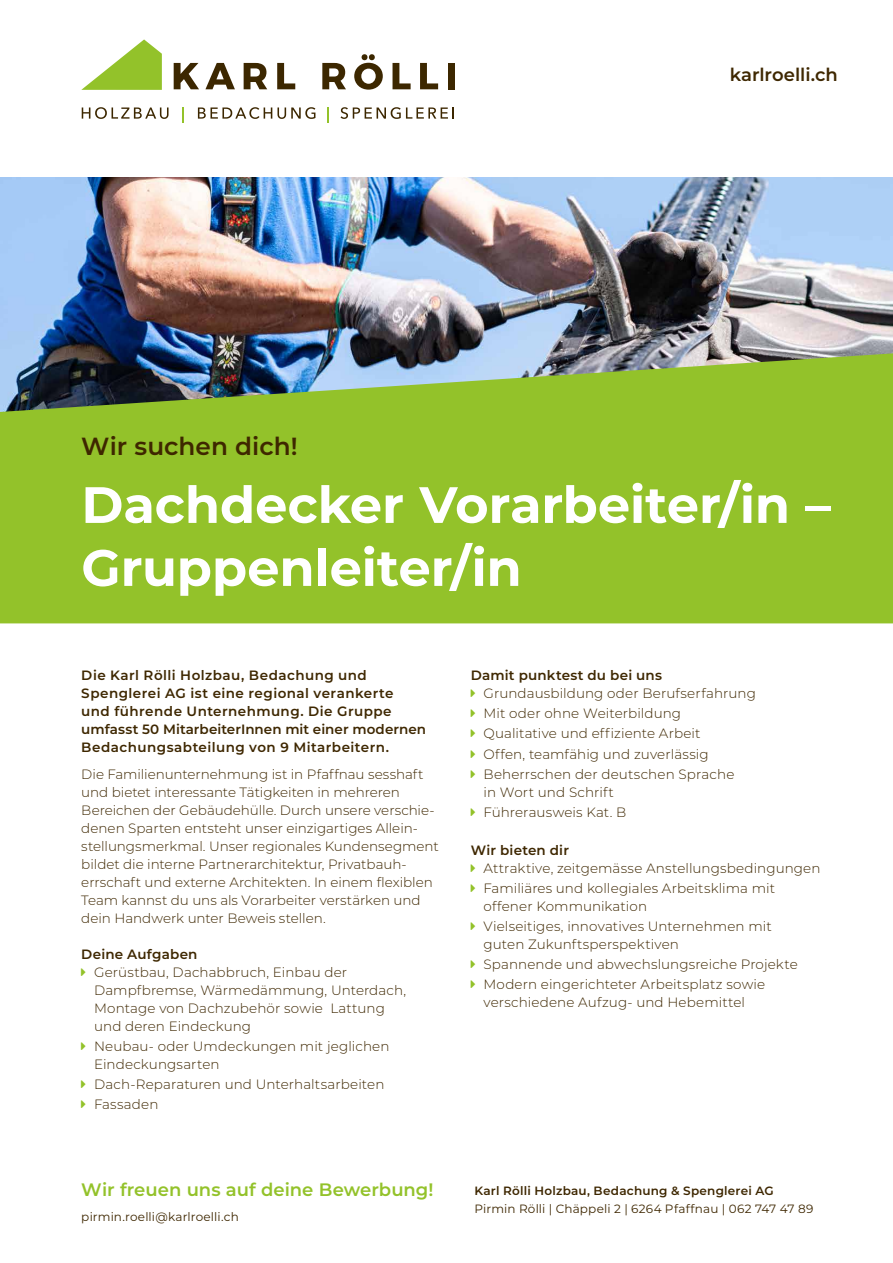
<style>
.page{position:relative;width:893px;height:1263px;background:#fff}
.page>*{position:absolute;margin:0;border:0;box-sizing:border-box;transform-origin:0 0}
.t1{font:700 51px/63px "Montserrat";color:#fff}
.t2{font:600 24.75px "Montserrat";color:#3e2700}
.t3{font:600 18px "Montserrat";color:#93c22a}
.t4{font:600 18px "Montserrat";letter-spacing:-.005em;color:#3e2700}
.t5{font:300 13.5px/18px "Montserrat";letter-spacing:.005em;color:#3e2700}
.t6{font:600 13.5px/18px "Montserrat";letter-spacing:.03em;color:#3e2700}
.t7{font:12px "Montserrat";letter-spacing:.01em;color:#3e2700}
.t8{font:600 12px "Montserrat";letter-spacing:.02em;color:#3e2700}
</style>
<div class="page">
<img style="left:0;top:177px;width:893px;height:176px">
<svg style="left:0;top:353px;width:893px;height:270px;background:#8db834"></svg>
<svg style="left:82px;top:107px;width:87px;height:12px"></svg>
<svg style="left:183px;top:107px;width:1px;height:16px"></svg>
<svg style="left:198px;top:107px;width:117px;height:12px"></svg>
<svg style="left:327px;top:107px;width:1px;height:16px"></svg>
<svg style="left:340px;top:107px;width:114px;height:12px"></svg>
<svg style="left:81px;top:39px;width:81px;height:51px"></svg>
<svg style="left:174px;top:63px;width:25px;height:26px"></svg>
<svg style="left:205px;top:63px;width:30px;height:26px"></svg>
<svg style="left:244px;top:63px;width:23px;height:26px"></svg>
<svg style="left:277px;top:63px;width:18px;height:26px"></svg>
<svg style="left:322px;top:63px;width:24px;height:26px"></svg>
<svg style="left:354px;top:54px;width:29px;height:36px"></svg>
<svg style="left:392px;top:63px;width:19px;height:26px"></svg>
<svg style="left:420px;top:63px;width:18px;height:26px"></svg>
<div style="left:448px;top:63px;width:6px;height:26px;background:#3c2700"></div>
<h3 class="t4" style="left:730px;top:62px;width:110px">karlroelli.ch</h3>
<h2 class="t2" style="left:81px;top:429px;width:218px">Wir suchen dich!</h2>
<h1 class="t1" style="left:81px;top:471px;width:751px">Dachdecker Vorarbeiter/in –<br>Gruppenleiter/in</h1>
<p class="t6" style="left:81px;top:666px;width:346px">Die Karl Rölli Holzbau, Bedachung und Spenglerei AG ist eine regional verankerte<br>und führende Unternehmung. Die Gruppe umfasst 50 MitarbeiterInnen mit einer modernen Bedachungsabteilung von 9 Mitarbeitern.</p>
<p class="t5" style="left:81px;top:764px;width:359px">Die Familienunternehmung ist in Pfaffnau sesshaft und bietet interessante Tätigkeiten in mehreren Bereichen der Gebäudehülle. Durch unsere verschie&shy;denen Sparten entsteht unser einzigartiges Allein&shy;stellungsmerkmal. Unser regionales Kundensegment bildet die interne Partnerarchitektur, Privatbauh&shy;errschaft und externe Architekten. In einem flexiblen Team kannst du uns als Vorarbeiter verstärken und dein Handwerk unter Beweis stellen.</p>
<p class="t6" style="left:81px;top:944px;width:118px">Deine Aufgaben</p>
<p class="t5" style="left:94px;top:962px;width:314px">Gerüstbau, Dachabbruch, Einbau der Dampfbremse, Wärmedämmung, Unterdach, Montage von Dachzubehör sowie Lattung und deren Eindeckung</p>
<p class="t5" style="left:94px;top:1036px;width:297px">Neubau- oder Umdeckungen mit jeglichen<br>Eindeckungsarten</p>
<p class="t5" style="left:94px;top:1074px;width:292px;line-height:20.1px">Dach-Reparaturen und Unterhaltsarbeiten<br>Fassaden</p>
<h3 class="t3" style="left:81px;top:1177px;width:354px">Wir freuen uns auf deine Bewerbung!</h3>
<p class="t7" style="left:81px;top:1208px;width:159px">pirmin.roelli@karlroelli.ch</p>
<p class="t6" style="left:471px;top:666px;width:193px">Damit punktest du bei uns</p>
<p class="t5" style="left:484px;top:683px;width:274px;line-height:20.1px">Grundausbildung oder Berufserfahrung Mit oder ohne Weiterbildung Qualitative und effiziente Arbeit<br>Offen, teamfähig und zuverlässig Beherrschen der deutschen Sprache</p>
<p class="t5" style="left:484px;top:781px;width:144px;line-height:20.1px">in Wort und Schrift<br>Führerausweis Kat. B</p>
<p class="t6" style="left:471px;top:840px;width:100px">Wir bieten dir</p>
<p class="t5" style="left:484px;top:858px;width:338px;line-height:20.1px">Attraktive, zeitgemässe Anstellungsbedingungen<br>Familiäres und kollegiales Arbeitsklima mit</p>
<p class="t5" style="left:484px;top:896px;width:290px;line-height:20.1px">offener Kommunikation<br>Vielseitiges, innovatives Unternehmen mit</p>
<p class="t5" style="left:484px;top:934px;width:316px;line-height:20.1px">guten Zukunftsperspektiven<br>Spannende und abwechslungsreiche Projekte<br>Modern eingerichteter Arbeitsplatz sowie</p>
<p class="t5" style="left:484px;top:993px;width:263px">verschiedene Aufzug- und Hebemittel</p>
<p class="t8" style="left:475px;top:1182px;width:301px">Karl Rölli Holzbau, Bedachung &amp; Spenglerei AG</p>
<p class="t7" style="left:475px;top:1200px;width:340px">Pirmin Rölli | Chäppeli 2 | 6264 Pfaffnau | 062 747 47 89</p>
</div>
